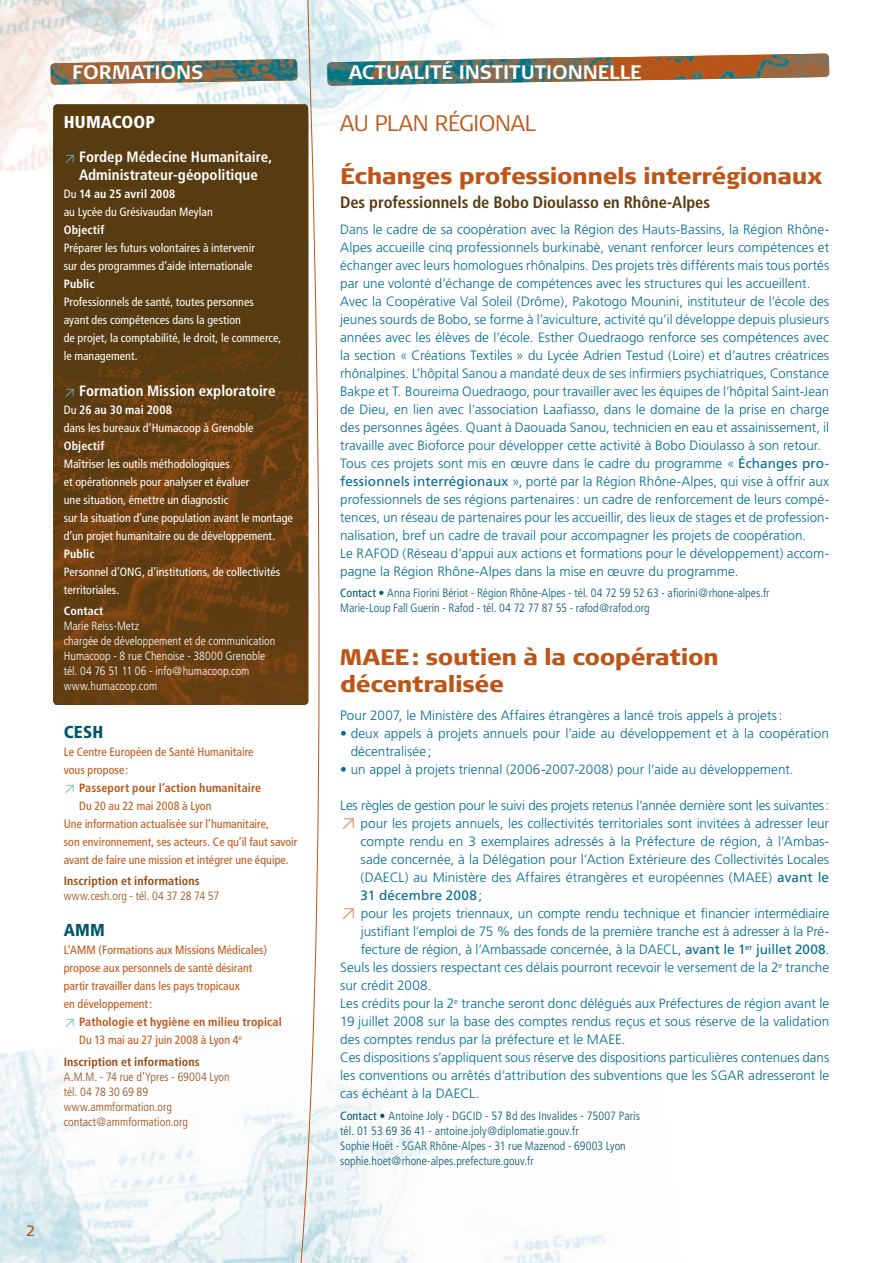
<style>
.page{position:relative;width:893px;height:1263px;background:#fff}
.page>*{position:absolute;margin:0;border:0;box-sizing:border-box;transform-origin:0 0}
.t1{font:900 22.5px/27px "Signa Column";letter-spacing:-.02em;color:#bc5517}
.t2{font:300 22.5px "Signa Column";letter-spacing:-.015em;color:#bc5517}
.t3{font:700 19.5px "Signa Column";letter-spacing:-.005em;color:#fff}
.t4{font:900 condensed 17.25px "Frutiger";letter-spacing:.01em;color:#fff}
.t5{font:900 condensed 17.25px "Frutiger";letter-spacing:.01em;color:#00566a}
.t6{font:700 condensed 16.5px "Frutiger";letter-spacing:-.005em;color:#583c11}
.t7{font:700 condensed 15px/18px "Frutiger";color:#fff;text-align:center}
.t8{font:300 13.5px/18px "Frutiger";letter-spacing:.005em;color:#006c91}
.t9{font:300 13.5px "Frutiger";letter-spacing:-.015em;color:#006c91}
.t10{font:13.5px "Frutiger";letter-spacing:.01em;color:#006c91}
.t11{font:condensed 12px/18px "Frutiger";letter-spacing:.005em;color:#fff}
.t12{font:condensed 12px "Frutiger";letter-spacing:.005em;color:#bc5517}
.t13{font:300 condensed 12px/15px "Frutiger";letter-spacing:.005em;color:#00566a}
.t14{font:300 condensed 12px/15px "Frutiger";color:#fff}
.t15{font:300 condensed 12px/15px "Frutiger";color:#954c14}
.t16{font:700 condensed 12px "Frutiger";letter-spacing:.01em;color:#bc5517}
.t17{font:700 condensed 12px "Frutiger";letter-spacing:.01em;color:#954c14}
.t18{font:700 condensed 12px "Frutiger";letter-spacing:.01em;color:#fff}
.s1{font-family:"DIN";font-weight:400;font-stretch:normal;font-size:12px;color:#5fb6c8}
.s2{font-weight:700}
.s3{font-family:"DIN";font-weight:400;font-stretch:normal;color:#5fb6c8}
.s4{font-weight:400}
.s5{font-family:"DIN";font-weight:400;font-size:16.5px;color:#d5926e}
.s6{font-weight:300}
</style>
<div class="page">
<img style="left:340px;top:0;width:153px;height:122px">
<img style="left:0;top:0;width:297px;height:170px">
<img style="left:340px;top:54px;width:489px;height:32px">
<img style="left:51px;top:59px;width:246px;height:26px">
<img style="left:0;top:1050px;width:606px;height:213px">
<img style="left:53px;top:115px;width:244px;height:590px">
<svg style="left:297px;top:0;width:43px;height:1263px"></svg>
<h2 class="t3" style="left:72px;top:61px;width:133px">FORMATIONS</h2>
<p class="t4" style="left:64px;top:112px;width:93px">HUMACOOP</p>
<p class="t7" style="left:64px;top:148px;width:210px"><span class="s1">≥</span> Fordep Médecine Humanitaire,<br>Administrateur-géopolitique</p>
<p class="t11" style="left:64px;top:185px;width:151px">Du <span class="s2">14 au 25 avril 2008<br></span>au Lycée du Grésivaudan Meylan</p>
<p class="t18" style="left:64px;top:223px;width:42px">Objectif</p>
<p class="t11" style="left:64px;top:239px;width:193px">Préparer les futurs volontaires à intervenir sur des programmes d’aide internationale</p>
<p class="t18" style="left:64px;top:277px;width:32px">Public</p>
<p class="t11" style="left:64px;top:293px;width:219px">Professionnels de santé, toutes personnes ayant des compétences dans la gestion<br>de projet, la comptabilité, le droit, le commerce, le management.</p>
<p class="t7" style="left:64px;top:382px;width:213px"><span class="s1">≥</span> Formation Mission exploratoire</p>
<p class="t11" style="left:64px;top:401px;width:191px">Du <span class="s2">26 au 30 mai 2008<br></span>dans les bureaux d’Humacoop à Grenoble</p>
<p class="t18" style="left:64px;top:439px;width:42px">Objectif</p>
<p class="t11" style="left:64px;top:455px;width:231px">Maîtriser les outils méthodologiques<br>et opérationnels pour analyser et évaluer<br>une situation, émettre un diagnostic<br>sur la situation d’une population avant le montage d’un projet humanitaire ou de développement.</p>
<p class="t18" style="left:64px;top:547px;width:32px">Public</p>
<p class="t11" style="left:64px;top:563px;width:218px">Personnel d’ONG, d’institutions, de collectivités territoriales.</p>
<p class="t18" style="left:64px;top:604px;width:41px">Contact</p>
<p class="t14" style="left:64px;top:619px;width:213px">Marie Reiss-Metz<br>chargée de développement et de communication<br>Humacoop - 8 rue Chenoise - 38000 Grenoble tél. 04 76 51 11 06 - info@humacoop.com www.humacoop.com</p>
<p class="t5" style="left:64px;top:722px;width:41px">CESH</p>
<p class="t12" style="left:64px;top:745px;width:191px">Le Centre Européen de Santé Humanitaire</p>
<p class="t12" style="left:64px;top:763px;width:66px">vous propose:</p>
<p class="t16" style="left:64px;top:781px;width:199px"><span class="s3">≥</span> Passeport pour l’action humanitaire</p>
<p class="t12" style="left:79px;top:799px;width:134px">Du 20 au 22 mai 2008 à Lyon</p>
<p class="t12" style="left:64px;top:817px;width:207px">Une information actualisée sur l’humanitaire,</p>
<p class="t12" style="left:64px;top:835px;width:235px">son environnement, ses acteurs. Ce qu’il faut savoir</p>
<p class="t12" style="left:64px;top:853px;width:226px">avant de faire une mission et intégrer une équipe.</p>
<p class="t17" style="left:64px;top:874px;width:137px">Inscription et informations</p>
<p class="t15" style="left:64px;top:889px;width:157px">www.cesh.org - tél. 04 37 28 74 57</p>
<p class="t5" style="left:64px;top:920px;width:43px">AMM</p>
<p class="t12" style="left:64px;top:943px;width:205px">L’AMM (Formations aux Missions Médicales)</p>
<p class="t12" style="left:64px;top:961px;width:190px">propose aux personnels de santé désirant</p>
<p class="t12" style="left:64px;top:979px;width:178px">partir travailler dans les pays tropicaux</p>
<p class="t12" style="left:64px;top:997px;width:90px">en développement:</p>
<p class="t16" style="left:64px;top:1015px;width:220px"><span class="s3">≥</span> Pathologie et hygiène en milieu tropical</p>
<p class="t12" style="left:79px;top:1033px;width:164px">Du 13 mai au 27 juin 2008 à Lyon 4<sup>e</sup></p>
<p class="t17" style="left:64px;top:1054px;width:137px">Inscription et informations</p>
<p class="t15" style="left:64px;top:1069px;width:167px">A.M.M. - 74 rue d’Ypres - 69004 Lyon tél. 04 78 30 69 89 www.ammformation.org contact@ammformation.org</p>
<h2 class="t3" style="left:349px;top:61px;width:294px">ACTUALITÉ INSTITUTIONNELLE</h2>
<h1 class="t2" style="left:340px;top:111px;width:197px">AU PLAN RÉGIONAL</h1>
<h1 class="t1" style="left:340px;top:162px;width:484px">Échanges professionnels interrégionaux</h1>
<p class="t6" style="left:340px;top:192px;width:371px">Des professionnels de Bobo Dioulasso en Rhône-Alpes</p>
<p class="t8" style="left:340px;top:221px;width:490px">Dans le cadre de sa coopération avec la Région des Hauts-Bassins, la Région Rhône-Alpes accueille cinq professionnels burkinabè, venant renforcer leurs compétences et échanger avec leurs homologues rhônalpins. Des projets très différents mais tous portés par une volonté d’échange de compétences avec les structures qui les accueillent.<br>Avec la Coopérative Val Soleil (Drôme), Pakotogo Mounini, instituteur de l’école des jeunes sourds de Bobo, se forme à l’aviculture, activité qu’il développe depuis plusieurs années avec les élèves de l’école. Esther Ouedraogo renforce ses compétences avec la section « Créations Textiles » du Lycée Adrien Testud (Loire) et d’autres créatrices rhônalpines. L’hôpital Sanou a mandaté deux de ses infirmiers psychiatriques, Constance Bakpe et T. Boureima Ouedraogo, pour travailler avec les équipes de l’hôpital Saint-Jean de Dieu, en lien avec l’association Laafiasso, dans le domaine de la prise en charge des personnes âgées. Quant à Daouada Sanou, technicien en eau et assainissement, il travaille avec Bioforce pour développer cette activité à Bobo Dioulasso à son retour.<br>Tous ces projets sont mis en œuvre dans le cadre du programme « <span class="s4">Échanges pro&shy;fessionnels interrégionaux</span> », porté par la Région Rhône-Alpes, qui vise à offrir aux professionnels de ses régions partenaires: un cadre de renforcement de leurs compé&shy;tences, un réseau de partenaires pour les accueillir, des lieux de stages et de profession&shy;nalisation, bref un cadre de travail pour accompagner les projets de coopération.<br>Le RAFOD (Réseau d’appui aux actions et formations pour le développement) accom&shy;pagne la Région Rhône-Alpes dans la mise en œuvre du programme.</p>
<p class="t13" style="left:340px;top:586px;width:431px"><span class="s4">Contact</span> • Anna Fiorini Bériot - Région Rhône-Alpes - tél. 04 72 59 52 63 - afiorini@rhone-alpes.fr<br>Marie-Loup Fall Guerin - Rafod - tél. 04 72 77 87 55 - rafod@rafod.org</p>
<h1 class="t1" style="left:340px;top:643px;width:380px">MAEE: soutien à la coopération décentralisée</h1>
<p class="t8" style="left:340px;top:707px;width:444px">Pour 2007, le Ministère des Affaires étrangères a lancé trois appels à projets:</p>
<p class="t8" style="left:351px;top:725px;width:480px;text-indent:-11px">• deux appels à projets annuels pour l’aide au développement et à la coopération décentralisée;</p>
<p class="t8" style="left:340px;top:761px;width:455px">• un appel à projets triennal (2006-2007-2008) pour l’aide au développement.</p>
<p class="t9" style="left:340px;top:798px;width:490px">Les règles de gestion pour le suivi des projets retenus l’année dernière sont les suivantes:</p>
<p class="t8" style="left:340px;top:815px;width:490px"><span class="s5">≥</span> pour les projets annuels, les collectivités territoriales sont invitées à adresser leur</p>
<p class="t8" style="left:361px;top:833px;width:470px">compte rendu en 3 exemplaires adressés à la Préfecture de région, à l’Ambas-</p>
<p class="t8" style="left:361px;top:851px;width:470px">sade concernée, à la Délégation pour l’Action Extérieure des Collectivités Locales</p>
<p class="t8" style="left:361px;top:869px;width:470px">(DAECL) au Ministère des Affaires étrangères et européennes (MAEE) <span class="s4">avant le</span></p>
<p class="t10" style="left:361px;top:887px;width:123px">31 décembre 2008<span class="s6">;</span></p>
<p class="t8" style="left:340px;top:905px;width:490px"><span class="s5">≥</span> pour les projets triennaux, un compte rendu technique et financier intermédiaire</p>
<p class="t8" style="left:361px;top:923px;width:470px">justifiant l’emploi de 75 % des fonds de la première tranche est à adresser à la Pré-</p>
<p class="t8" style="left:361px;top:941px;width:470px">fecture de région, à l’Ambassade concernée, à la DAECL, <span class="s4">avant le 1</span><sup>er</sup> <span class="s4">juillet 2008</span>.</p>
<p class="t8" style="left:340px;top:959px;width:490px">Seuls les dossiers respectant ces délais pourront recevoir le versement de la 2<sup>e</sup> tranche</p>
<p class="t8" style="left:340px;top:977px;width:93px">sur crédit 2008.</p>
<p class="t8" style="left:340px;top:995px;width:490px">Les crédits pour la 2<sup>e</sup> tranche seront donc délégués aux Préfectures de région avant le</p>
<p class="t8" style="left:340px;top:1013px;width:490px">19 juillet 2008 sur la base des comptes rendus reçus et sous réserve de la validation</p>
<p class="t8" style="left:340px;top:1031px;width:287px">des comptes rendus par la préfecture et le MAEE.</p>
<p class="t8" style="left:340px;top:1049px;width:490px">Ces dispositions s’appliquent sous réserve des dispositions particulières contenues dans</p>
<p class="t8" style="left:340px;top:1067px;width:490px">les conventions ou arrêtés d’attribution des subventions que les SGAR adresseront le</p>
<p class="t8" style="left:340px;top:1085px;width:140px">cas échéant à la DAECL.</p>
<p class="t13" style="left:340px;top:1108px;width:301px"><span class="s4">Contact</span> • Antoine Joly - DGCID - 57 Bd des Invalides - 75007 Paris tél. 01 53 69 36 41 - antoine.joly@diplomatie.gouv.fr<br>Sophie Hoët - SGAR Rhône-Alpes - 31 rue Mazenod - 69003 Lyon sophie.hoet@rhone-alpes.prefecture.gouv.fr</p>
</div>
